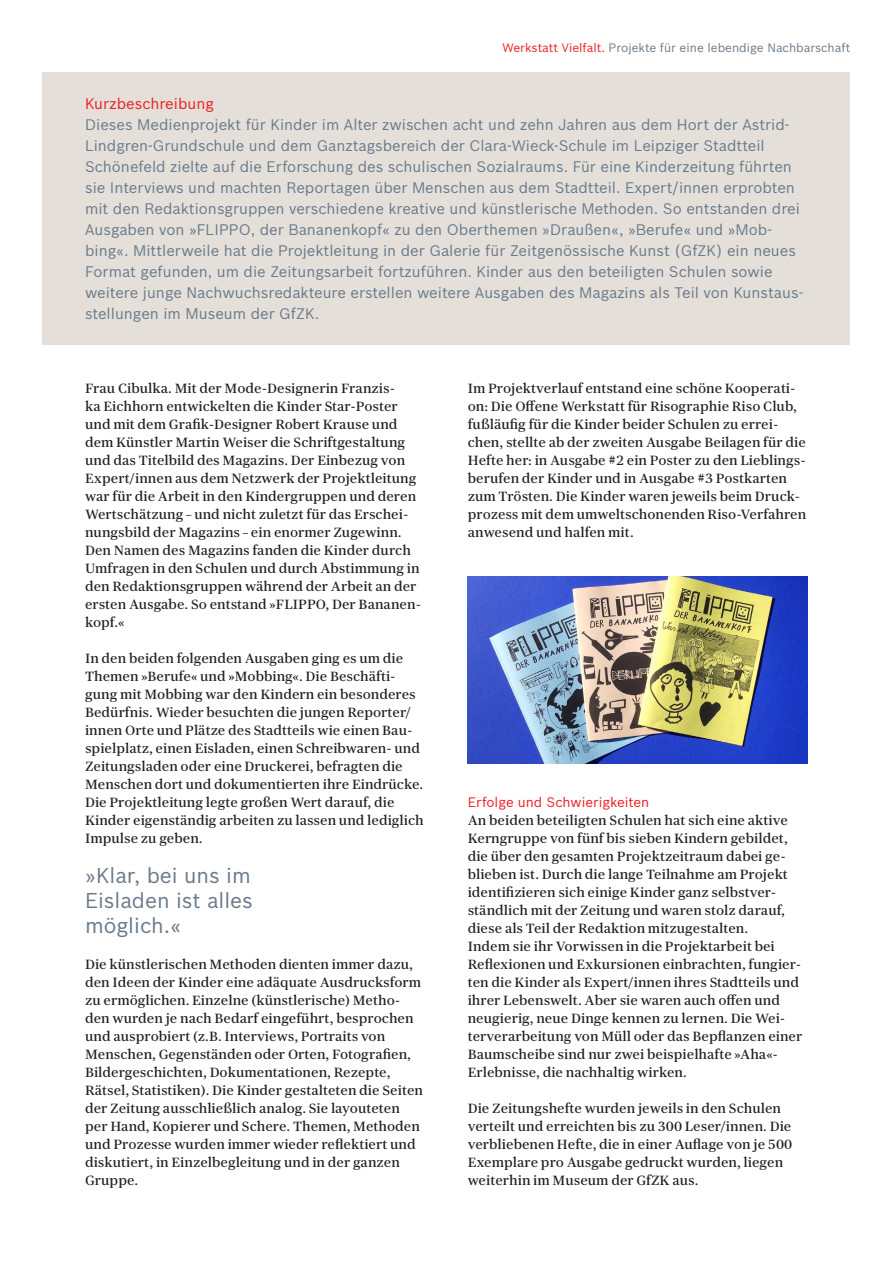
<style>
.page{position:relative;width:893px;height:1263px;background:#fff}
.page>*{position:absolute;margin:0;border:0;box-sizing:border-box;transform-origin:0 0}
.t1{font:21px/25.2px "Bosch Sans";color:#6a7a8b;text-align:justify}
.t2{font:15px/21px "Bosch Sans";color:#6a7a8b}
.t3{font:15px "Bosch Sans";color:#ee1d23}
.t4{font:13.5px/18px "Bosch Serif";color:#231f20}
.t5{font:13.5px "Bosch Sans";color:#ee1d23}
.t6{font:12px "Bosch Sans";color:#6a7a8b}
.s1{color:#ee1d23}
</style>
<div class="page">
<div style="left:43px;top:72px;width:807px;height:272px;background:#e4e0d9"></div>
<img style="left:468px;top:576px;width:340px;height:188px">
<p class="t6" style="left:502px;top:40px;width:350px"><span class="s1">Werkstatt Vielfalt.</span> Projekte für eine lebendige Nachbarschaft</p>
<p class="t3" style="left:85px;top:95px;width:130px">Kurzbeschreibung</p>
<p class="t2" style="left:85px;top:114px;width:720px">Dieses Medienprojekt für Kinder im Alter zwischen acht und zehn Jahren aus dem Hort der Astrid-Lindgren-Grundschule und dem Ganztagsbereich der Clara-Wieck-Schule im Leipziger Stadtteil Schönefeld zielte auf die Erforschung des schulischen Sozialraums. Für eine Kinderzeitung führten sie Interviews und machten Reportagen über Menschen aus dem Stadtteil. Expert/innen erprobten mit den Redaktionsgruppen verschiedene kreative und künstlerische Methoden. So entstanden drei Ausgaben von »FLIPPO, der Bananenkopf« zu den Oberthemen »Draußen«, »Berufe« und »Mob&shy;bing«. Mittlerweile hat die Projektleitung in der Galerie für Zeitgenössische Kunst (GfZK) ein neues Format gefunden, um die Zeitungsarbeit fortzuführen. Kinder aus den beteiligten Schulen sowie weitere junge Nachwuchsredakteure erstellen weitere Ausgaben des Magazins als Teil von Kunstaus&shy;stellungen im Museum der GfZK.</p>
<p class="t4" style="left:85px;top:379px;width:338px">Frau Cibulka. Mit der Mode-Designerin Franzis-<br>ka Eichhorn entwickelten die Kinder Star-Poster und mit dem Grafik-Designer Robert Krause und dem Künstler Martin Weiser die Schriftgestaltung und das Titelbild des Magazins. Der Einbezug von Expert/innen aus dem Netzwerk der Projektleitung war für die Arbeit in den Kindergruppen und deren Wertschätzung – und nicht zuletzt für das Erschei&shy;nungsbild der Magazins – ein enormer Zugewinn.<br>Den Namen des Magazins fanden die Kinder durch Umfragen in den Schulen und durch Abstimmung in den Redaktionsgruppen während der Arbeit an der ersten Ausgabe. So entstand »FLIPPO, Der Bananen&shy;kopf.«</p>
<p class="t4" style="left:85px;top:649px;width:340px">In den beiden folgenden Ausgaben ging es um die Themen »Berufe« und »Mobbing«. Die Beschäfti&shy;gung mit Mobbing war den Kindern ein besonderes Bedürfnis. Wieder besuchten die jungen Reporter/ innen Orte und Plätze des Stadtteils wie einen Bau&shy;spielplatz, einen Eisladen, einen Schreibwaren- und Zeitungsladen oder eine Druckerei, befragten die Menschen dort und dokumentierten ihre Eindrücke.<br>Die Projektleitung legte großen Wert darauf, die Kinder eigenständig arbeiten zu lassen und lediglich Impulse zu geben.</p>
<h1 class="t1" style="left:85px;top:862px;width:169px">»Klar, bei uns im Eisladen ist alles möglich.«</h1>
<p class="t4" style="left:85px;top:955px;width:340px">Die künstlerischen Methoden dienten immer dazu, den Ideen der Kinder eine adäquate Ausdrucksform zu ermöglichen. Einzelne (künstlerische) Metho&shy;den wurden je nach Bedarf eingeführt, besprochen und ausprobiert (z.B. Interviews, Portraits von Menschen, Gegenständen oder Orten, Fotografien, Bildergeschichten, Dokumentationen, Rezepte, Rätsel, Statistiken). Die Kinder gestalteten die Seiten der Zeitung ausschließlich analog. Sie layouteten per Hand, Kopierer und Schere. Themen, Methoden und Prozesse wurden immer wieder reflektiert und diskutiert, in Einzelbegleitung und in der ganzen Gruppe.</p>
<p class="t4" style="left:468px;top:379px;width:340px">Im Projektverlauf entstand eine schöne Kooperati&shy;on: Die Offene Werkstatt für Risographie Riso Club, fußläufig für die Kinder beider Schulen zu errei&shy;chen, stellte ab der zweiten Ausgabe Beilagen für die Hefte her: in Ausgabe #2 ein Poster zu den Lieblings&shy;berufen der Kinder und in Ausgabe #3 Postkarten zum Trösten. Die Kinder waren jeweils beim Druck&shy;prozess mit dem umweltschonenden Riso-Verfahren anwesend und halfen mit.</p>
<p class="t5" style="left:468px;top:794px;width:183px">Erfolge und Schwierigkeiten</p>
<p class="t4" style="left:468px;top:811px;width:336px">An beiden beteiligten Schulen hat sich eine aktive Kerngruppe von fünf bis sieben Kindern gebildet, die über den gesamten Projektzeitraum dabei ge&shy;blieben ist. Durch die lange Teilnahme am Projekt identifizieren sich einige Kinder ganz selbstver&shy;ständlich mit der Zeitung und waren stolz darauf, diese als Teil der Redaktion mitzugestalten.<br>Indem sie ihr Vorwissen in die Projektarbeit bei Reflexionen und Exkursionen einbrachten, fungier&shy;ten die Kinder als Expert/innen ihres Stadtteils und ihrer Lebenswelt. Aber sie waren auch offen und neugierig, neue Dinge kennen zu lernen. Die Wei&shy;terverarbeitung von Müll oder das Bepflanzen einer Baumscheibe sind nur zwei beispielhafte »Aha«- Erlebnisse, die nachhaltig wirken.</p>
<p class="t4" style="left:468px;top:1099px;width:326px">Die Zeitungshefte wurden jeweils in den Schulen verteilt und erreichten bis zu 300 Leser/innen. Die verbliebenen Hefte, die in einer Auflage von je 500<br>Exemplare pro Ausgabe gedruckt wurden, liegen weiterhin im Museum der GfZK aus.</p>
</div>
